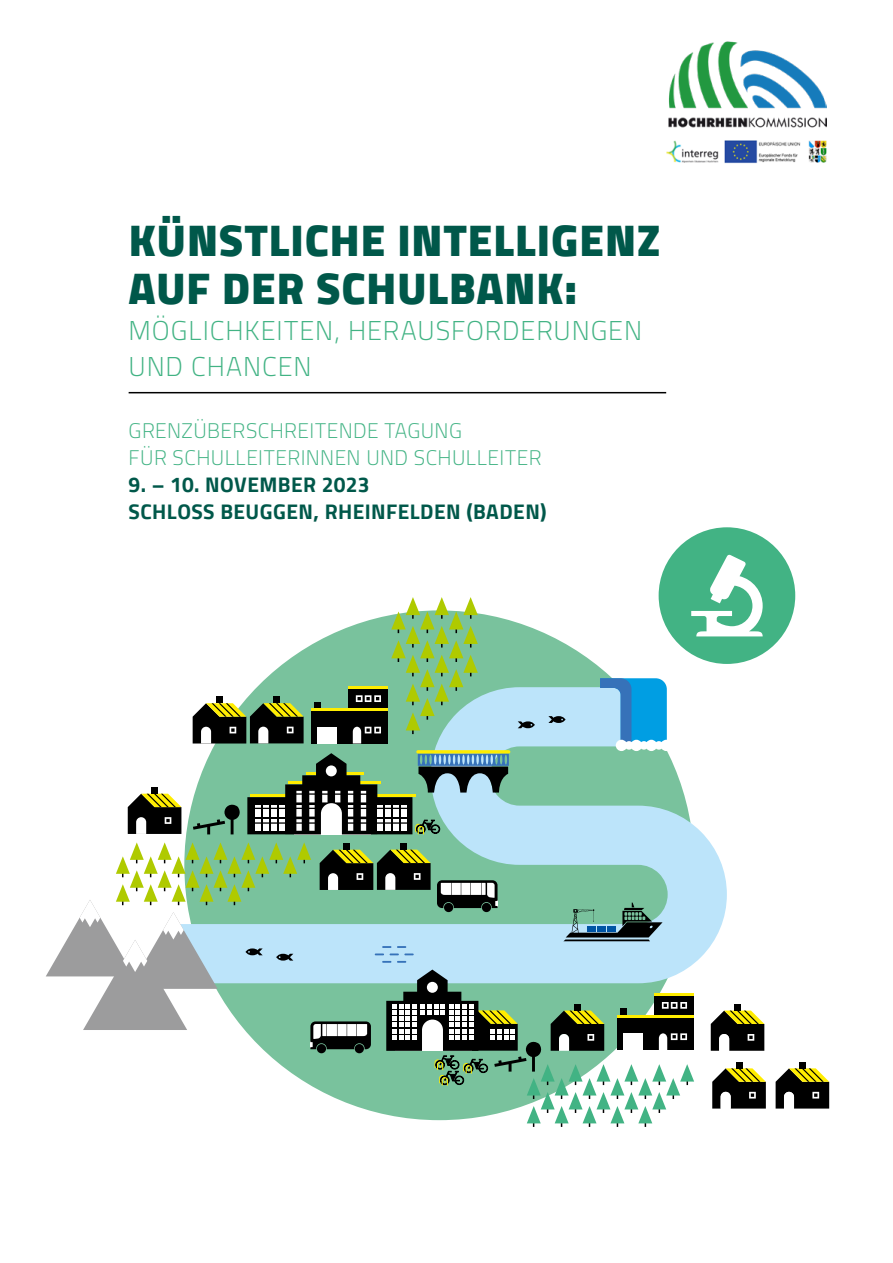
<style>
.page{position:relative;width:893px;height:1263px;background:#fff}
.page>*{position:absolute;margin:0;border:0;box-sizing:border-box;transform-origin:0 0}
.t1{font:900 45px/48px "Cairo";letter-spacing:.01em;color:#00584a}
.t2{font:300 27px/36px "Cairo";letter-spacing:.03em;color:#42b384}
.t3{font:300 21px/27px "Cairo";letter-spacing:.015em;color:#42b384}
.t4{font:700 21px/27px "Cairo";letter-spacing:.02em;color:#00584a}
</style>
<div class="page">
<div style="left:184px;top:610px;width:510px;height:510px;background:#79c29d;border-radius:50%"></div>
<svg style="left:181px;top:687px;width:546px;height:276px"></svg>
<svg style="left:521px;top:721px;width:14px;height:7px"></svg>
<svg style="left:518px;top:721px;width:14px;height:7px"></svg>
<svg style="left:548px;top:716px;width:7px;height:7px"></svg>
<svg style="left:552px;top:716px;width:13px;height:7px"></svg>
<div style="left:659px;top:527px;width:136px;height:137px;background:#42b384;border-radius:50%"></div>
<svg style="left:691px;top:555px;width:72px;height:81px"></svg>
<hr style="left:416px;top:750px;width:94px;height:3px;background:#ffed00;border-radius:2px">
<svg style="left:600px;top:678px;width:72px;height:73px;background:#5fb7e4"></svg>
<div style="left:734px;top:1004px;width:7px;height:6px;background:#000"></div>
<svg style="left:711px;top:1010px;width:53px;height:41px"></svg>
<svg style="left:712px;top:1062px;width:54px;height:46px"></svg>
<div style="left:799px;top:1062px;width:7px;height:6px;background:#000"></div>
<svg style="left:776px;top:1068px;width:53px;height:40px"></svg>
<div style="left:273px;top:696px;width:7px;height:7px;background:#000"></div>
<div style="left:216px;top:696px;width:7px;height:7px;background:#000"></div>
<svg style="left:193px;top:703px;width:111px;height:40px;background:#4a4e2b"></svg>
<div style="left:151px;top:787px;width:7px;height:7px;background:#000"></div>
<svg style="left:128px;top:794px;width:53px;height:40px;background:#4d4b2b"></svg>
<div style="left:349px;top:689px;width:39px;height:19px;background:#000"></div>
<div style="left:311px;top:711px;width:77px;height:32px;background:#000"></div>
<div style="left:317px;top:727px;width:20px;height:16px;background:#fff"></div>
<div style="left:314px;top:702px;width:7px;height:6px;background:#000"></div>
<hr style="left:311px;top:708px;width:77px;height:3px;background:#ffed00">
<hr style="left:349px;top:686px;width:39px;height:3px;background:#ffed00">
<svg style="left:356px;top:695px;width:25px;height:7px"></svg>
<svg style="left:353px;top:727px;width:28px;height:16px"></svg>
<svg style="left:193px;top:753px;width:316px;height:82px"></svg>
<div style="left:377px;top:805px;width:5px;height:12px;background:#fff"></div>
<div style="left:385px;top:805px;width:5px;height:12px;background:#fff"></div>
<div style="left:393px;top:805px;width:5px;height:12px;background:#fff"></div>
<div style="left:401px;top:805px;width:5px;height:12px;background:#fff"></div>
<div style="left:377px;top:819px;width:5px;height:12px;background:#fff"></div>
<div style="left:385px;top:819px;width:5px;height:12px;background:#fff"></div>
<div style="left:393px;top:819px;width:5px;height:12px;background:#fff"></div>
<div style="left:401px;top:819px;width:5px;height:12px;background:#fff"></div>
<div style="left:255px;top:805px;width:5px;height:12px;background:#fff"></div>
<div style="left:263px;top:805px;width:5px;height:12px;background:#fff"></div>
<div style="left:271px;top:805px;width:5px;height:12px;background:#fff"></div>
<div style="left:279px;top:805px;width:5px;height:12px;background:#fff"></div>
<div style="left:255px;top:819px;width:5px;height:12px;background:#fff"></div>
<div style="left:263px;top:819px;width:5px;height:12px;background:#fff"></div>
<div style="left:271px;top:819px;width:5px;height:12px;background:#fff"></div>
<div style="left:279px;top:819px;width:5px;height:12px;background:#fff"></div>
<hr style="left:252px;top:822px;width:66px;height:2px;background:#000">
<hr style="left:252px;top:808px;width:66px;height:1px;background:#000">
<hr style="left:296px;top:793px;width:75px;height:2px;background:#000">
<hr style="left:346px;top:822px;width:64px;height:2px;background:#000">
<hr style="left:347px;top:808px;width:63px;height:1px;background:#000">
<svg style="left:391px;top:597px;width:87px;height:137px"></svg>
<svg style="left:46px;top:842px;width:648px;height:285px"></svg>
<img style="left:668px;top:41px;width:158px;height:87px">
<img style="left:666px;top:140px;width:161px;height:24px">
<hr style="left:129px;top:392px;width:537px;height:1px;background:#000">
<p class="t1" style="left:129px;top:216px;width:534px">KÜNSTLICHE INTELLIGENZ<br>AUF DER SCHULBANK:</p>
<p class="t2" style="left:129px;top:312px;width:515px">MÖGLICHKEITEN, HERAUSFORDERUNGEN<br>UND CHANCEN</p>
<p class="t3" style="left:129px;top:417px;width:414px">GRENZÜBERSCHREITENDE TAGUNG<br>FÜR SCHULLEITERINNEN UND SCHULLEITER</p>
<p class="t4" style="left:129px;top:471px;width:419px">9. – 10. NOVEMBER 2023<br>SCHLOSS BEUGGEN, RHEINFELDEN (BADEN)</p>
</div>
